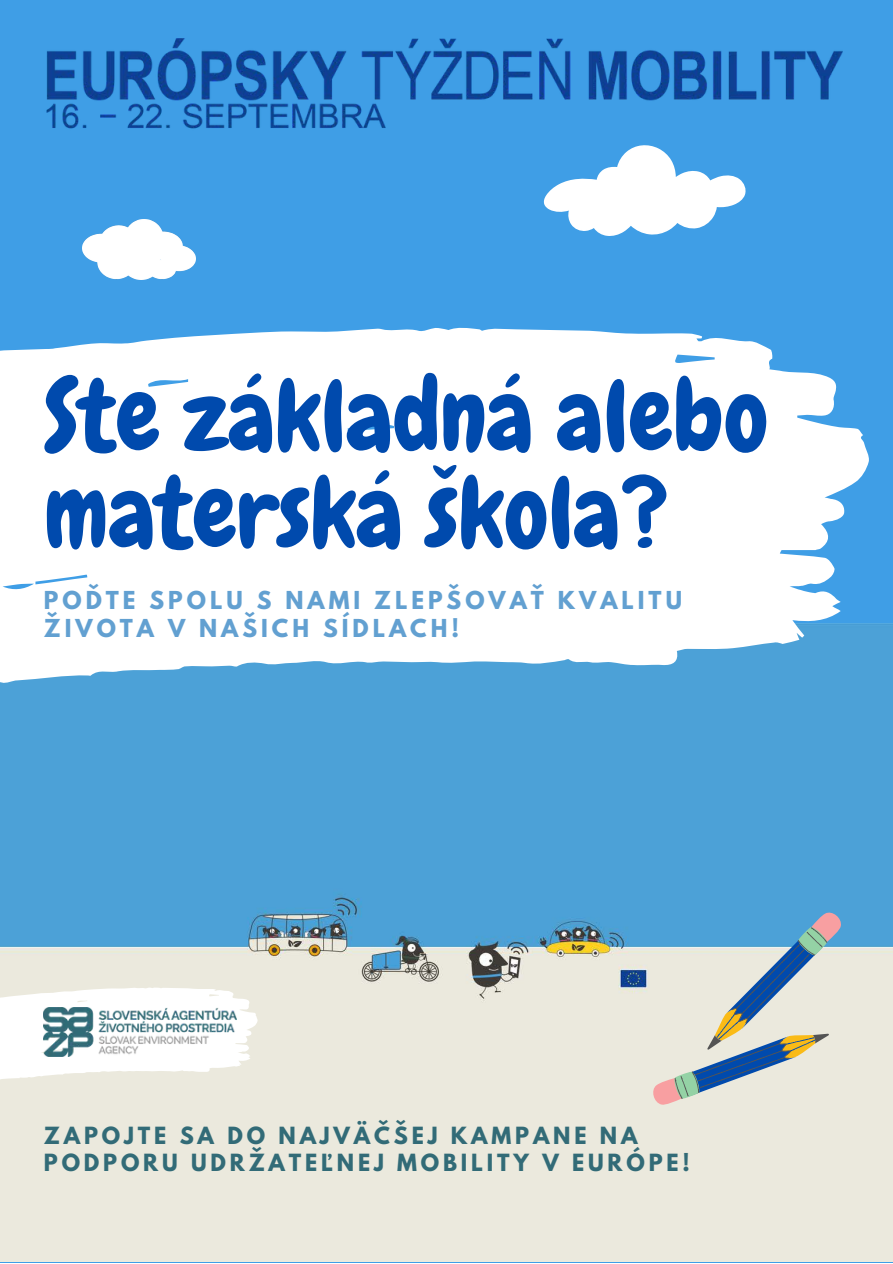
<style>
.page{position:relative;width:893px;height:1264px;background:#fff}
.page>*{position:absolute;margin:0;border:0;box-sizing:border-box;transform-origin:0 0}
.t1{font:98.55px/96.6px "Chewy";color:#004aad}
.t2{font:700 21.9px/28px "League Spartan";letter-spacing:.18em;color:#62a0d1}
.t3{font:700 21px/27px "League Spartan";letter-spacing:.18em;color:#326b77}
</style>
<div class="page">
<div style="left:0;top:0;width:892px;height:1262px;background:#3f9ee6"></div>
<img style="left:0;top:623px;width:892px;height:638px">
<svg style="left:0;top:327px;width:870px;height:388px;fill:#fff"></svg>
<img style="left:82px;top:219px;width:114px;height:60px">
<svg style="left:543px;top:145px;width:203px;height:91px"></svg>
<svg style="left:650px;top:909px;width:192px;height:196px"></svg>
<svg style="left:0;top:987px;width:258px;height:97px;background:#f8f8f4"></svg>
<img style="left:44px;top:1007px;width:192px;height:49px">
<img style="left:46px;top:38px;width:796px;height:91px">
<p class="t1" style="left:44px;top:368px;width:725px">Ste základná alebo materská škola?</p>
<p class="t2" style="left:44px;top:589px;width:639px">POĎTE SPOLU S NAMI ZLEPŠOVAŤ KVALITU<br>ŽIVOTA V NAŠICH SÍDLACH!</p>
<p class="t3" style="left:44px;top:1124px;width:647px">ZAPOJTE SA DO NAJVÄČŠEJ KAMPANE NA<br>PODPORU UDRŽATEĽNEJ MOBILITY V EURÓPE!</p>
</div>
